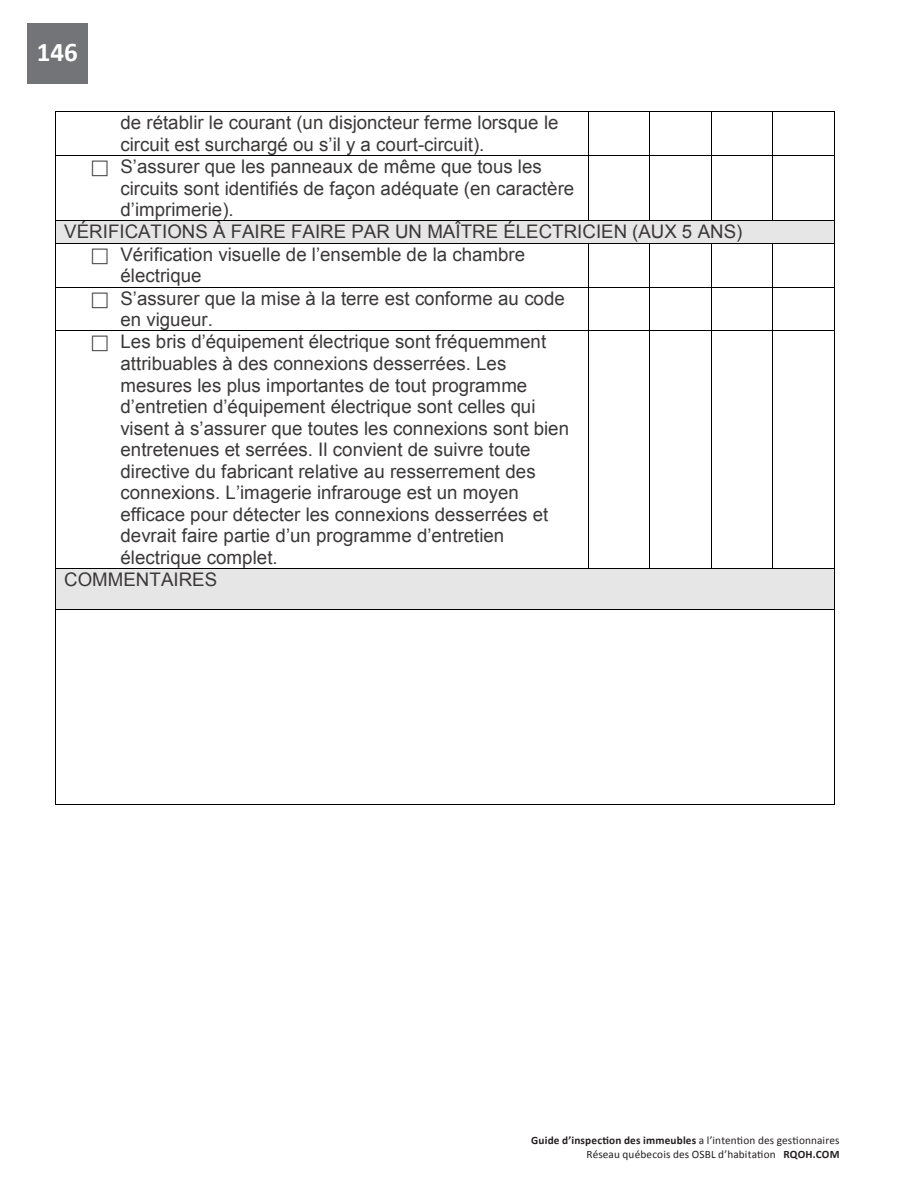
<style>
.page{position:relative;width:918px;height:1188px;background:#fff}
.page>*{position:absolute;margin:0;border:0;box-sizing:border-box;transform-origin:0 0}
.t1{font:700 27px "Calibri";color:#fff}
.t2{font:18.75px "Arial";color:#3b3838}
.t3{font:11.25px/14.2px "Calibri";letter-spacing:.015em;color:#231f20;text-align:right}
.s1{font-weight:700}
</style>
<div class="page">
<div style="left:27px;top:24px;width:61px;height:60px;background:#727477"></div>
<hr style="left:56px;top:111px;width:532px;height:1px;background:#000">
<hr style="left:589px;top:111px;width:61px;height:1px;background:#000">
<hr style="left:650px;top:111px;width:61px;height:1px;background:#000">
<hr style="left:712px;top:111px;width:60px;height:1px;background:#000">
<hr style="left:773px;top:111px;width:61px;height:1px;background:#000">
<hr style="left:55px;top:112px;width:1px;height:43px;background:#000">
<hr style="left:588px;top:112px;width:1px;height:43px;background:#000">
<hr style="left:650px;top:112px;width:1px;height:43px;background:#000">
<hr style="left:711px;top:112px;width:1px;height:43px;background:#000">
<hr style="left:772px;top:112px;width:1px;height:43px;background:#000">
<hr style="left:834px;top:112px;width:1px;height:43px;background:#000">
<hr style="left:56px;top:155px;width:532px;height:1px;background:#000">
<hr style="left:589px;top:155px;width:61px;height:1px;background:#000">
<hr style="left:650px;top:155px;width:61px;height:1px;background:#000">
<hr style="left:712px;top:155px;width:60px;height:1px;background:#000">
<hr style="left:773px;top:155px;width:61px;height:1px;background:#000">
<hr style="left:55px;top:156px;width:1px;height:64px;background:#000">
<hr style="left:588px;top:156px;width:1px;height:64px;background:#000">
<hr style="left:650px;top:156px;width:1px;height:64px;background:#000">
<hr style="left:711px;top:156px;width:1px;height:64px;background:#000">
<hr style="left:772px;top:156px;width:1px;height:64px;background:#000">
<hr style="left:834px;top:156px;width:1px;height:64px;background:#000">
<div style="left:56px;top:221px;width:778px;height:22px;background:#e7e6e6"></div>
<hr style="left:56px;top:220px;width:532px;height:1px;background:#000">
<hr style="left:589px;top:220px;width:61px;height:1px;background:#000">
<hr style="left:650px;top:220px;width:61px;height:1px;background:#000">
<hr style="left:712px;top:220px;width:60px;height:1px;background:#000">
<hr style="left:773px;top:220px;width:61px;height:1px;background:#000">
<svg style="left:55px;top:220px;width:1px;height:23px"></svg>
<hr style="left:56px;top:243px;width:532px;height:1px;background:#000">
<hr style="left:589px;top:243px;width:61px;height:1px;background:#000">
<hr style="left:650px;top:243px;width:61px;height:1px;background:#000">
<hr style="left:712px;top:243px;width:60px;height:1px;background:#000">
<hr style="left:773px;top:243px;width:61px;height:1px;background:#000">
<svg style="left:834px;top:220px;width:1px;height:23px"></svg>
<hr style="left:55px;top:243px;width:1px;height:44px;background:#000">
<hr style="left:588px;top:243px;width:1px;height:44px;background:#000">
<hr style="left:650px;top:243px;width:1px;height:44px;background:#000">
<hr style="left:711px;top:243px;width:1px;height:44px;background:#000">
<hr style="left:772px;top:243px;width:1px;height:44px;background:#000">
<hr style="left:834px;top:243px;width:1px;height:44px;background:#000">
<hr style="left:56px;top:287px;width:532px;height:1px;background:#000">
<hr style="left:589px;top:287px;width:61px;height:1px;background:#000">
<hr style="left:650px;top:287px;width:61px;height:1px;background:#000">
<hr style="left:712px;top:287px;width:60px;height:1px;background:#000">
<hr style="left:773px;top:287px;width:61px;height:1px;background:#000">
<hr style="left:55px;top:287px;width:1px;height:43px;background:#000">
<hr style="left:588px;top:287px;width:1px;height:43px;background:#000">
<hr style="left:650px;top:287px;width:1px;height:43px;background:#000">
<hr style="left:711px;top:287px;width:1px;height:43px;background:#000">
<hr style="left:772px;top:287px;width:1px;height:43px;background:#000">
<hr style="left:834px;top:287px;width:1px;height:43px;background:#000">
<hr style="left:56px;top:330px;width:532px;height:1px;background:#000">
<hr style="left:589px;top:330px;width:61px;height:1px;background:#000">
<hr style="left:650px;top:330px;width:61px;height:1px;background:#000">
<hr style="left:712px;top:330px;width:60px;height:1px;background:#000">
<hr style="left:773px;top:330px;width:61px;height:1px;background:#000">
<hr style="left:55px;top:331px;width:1px;height:237px;background:#000">
<hr style="left:588px;top:331px;width:1px;height:237px;background:#000">
<hr style="left:650px;top:331px;width:1px;height:237px;background:#000">
<hr style="left:711px;top:331px;width:1px;height:237px;background:#000">
<hr style="left:772px;top:331px;width:1px;height:237px;background:#000">
<hr style="left:834px;top:331px;width:1px;height:237px;background:#000">
<div style="left:56px;top:569px;width:778px;height:40px;background:#e7e6e6"></div>
<hr style="left:56px;top:568px;width:532px;height:1px;background:#000">
<hr style="left:589px;top:568px;width:61px;height:1px;background:#000">
<hr style="left:650px;top:568px;width:61px;height:1px;background:#000">
<hr style="left:712px;top:568px;width:60px;height:1px;background:#000">
<hr style="left:773px;top:568px;width:61px;height:1px;background:#000">
<hr style="left:55px;top:569px;width:1px;height:40px;background:#000">
<hr style="left:834px;top:569px;width:1px;height:40px;background:#000">
<hr style="left:56px;top:609px;width:778px;height:1px;background:#000">
<hr style="left:55px;top:610px;width:1px;height:194px;background:#000">
<hr style="left:56px;top:804px;width:778px;height:1px;background:#000">
<hr style="left:834px;top:610px;width:1px;height:194px;background:#000">
<h1 class="t1" style="left:37px;top:35px;width:43px">146</h1>
<p class="t2" style="left:120px;top:110px;width:440px">de rétablir le courant (un disjoncteur ferme lorsque le</p>
<p class="t2" style="left:120px;top:132px;width:366px">circuit est surchargé ou s’il y a court-circuit).</p>
<p class="t2" style="left:120px;top:154px;width:423px">S’assurer que les panneaux de même que tous les</p>
<p class="t2" style="left:120px;top:176px;width:455px">circuits sont identifiés de façon adéquate (en caractère</p>
<p class="t2" style="left:120px;top:197px;width:115px">d’imprimerie).</p>
<p class="t2" style="left:64px;top:220px;width:680px">VÉRIFICATIONS À FAIRE FAIRE PAR UN MAÎTRE ÉLECTRICIEN (AUX 5 ANS)</p>
<p class="t2" style="left:120px;top:242px;width:406px">Vérification visuelle de l’ensemble de la chambre</p>
<p class="t2" style="left:120px;top:264px;width:83px">électrique</p>
<p class="t2" style="left:120px;top:286px;width:446px">S’assurer que la mise à la terre est conforme au code</p>
<p class="t2" style="left:120px;top:307px;width:94px">en vigueur.</p>
<p class="t2" style="left:120px;top:330px;width:427px">Les bris d’équipement électrique sont fréquemment</p>
<p class="t2" style="left:120px;top:351px;width:387px">attribuables à des connexions desserrées. Les</p>
<p class="t2" style="left:120px;top:373px;width:408px">mesures les plus importantes de tout programme</p>
<p class="t2" style="left:120px;top:394px;width:417px">d’entretien d’équipement électrique sont celles qui</p>
<p class="t2" style="left:120px;top:416px;width:450px">visent à s’assurer que toutes les connexions sont bien</p>
<p class="t2" style="left:120px;top:437px;width:412px">entretenues et serrées. Il convient de suivre toute</p>
<p class="t2" style="left:120px;top:459px;width:417px">directive du fabricant relative au resserrement des</p>
<p class="t2" style="left:120px;top:480px;width:400px">connexions. L’imagerie infrarouge est un moyen</p>
<p class="t2" style="left:120px;top:502px;width:429px">efficace pour détecter les connexions desserrées et</p>
<p class="t2" style="left:120px;top:523px;width:385px">devrait faire partie d’un programme d’entretien</p>
<p class="t2" style="left:120px;top:545px;width:159px">électrique complet.</p>
<p class="t2" style="left:64px;top:567px;width:155px">COMMENTAIRES</p>
<p class="t3" style="left:531px;top:1133px;width:310px"><span class="s1">Guide d’inspection des immeubles</span> a l’intention des gestionnaires<br>Réseau québecois des OSBL d’habitation <span class="s1">RQOH.COM</span></p>
</div>
